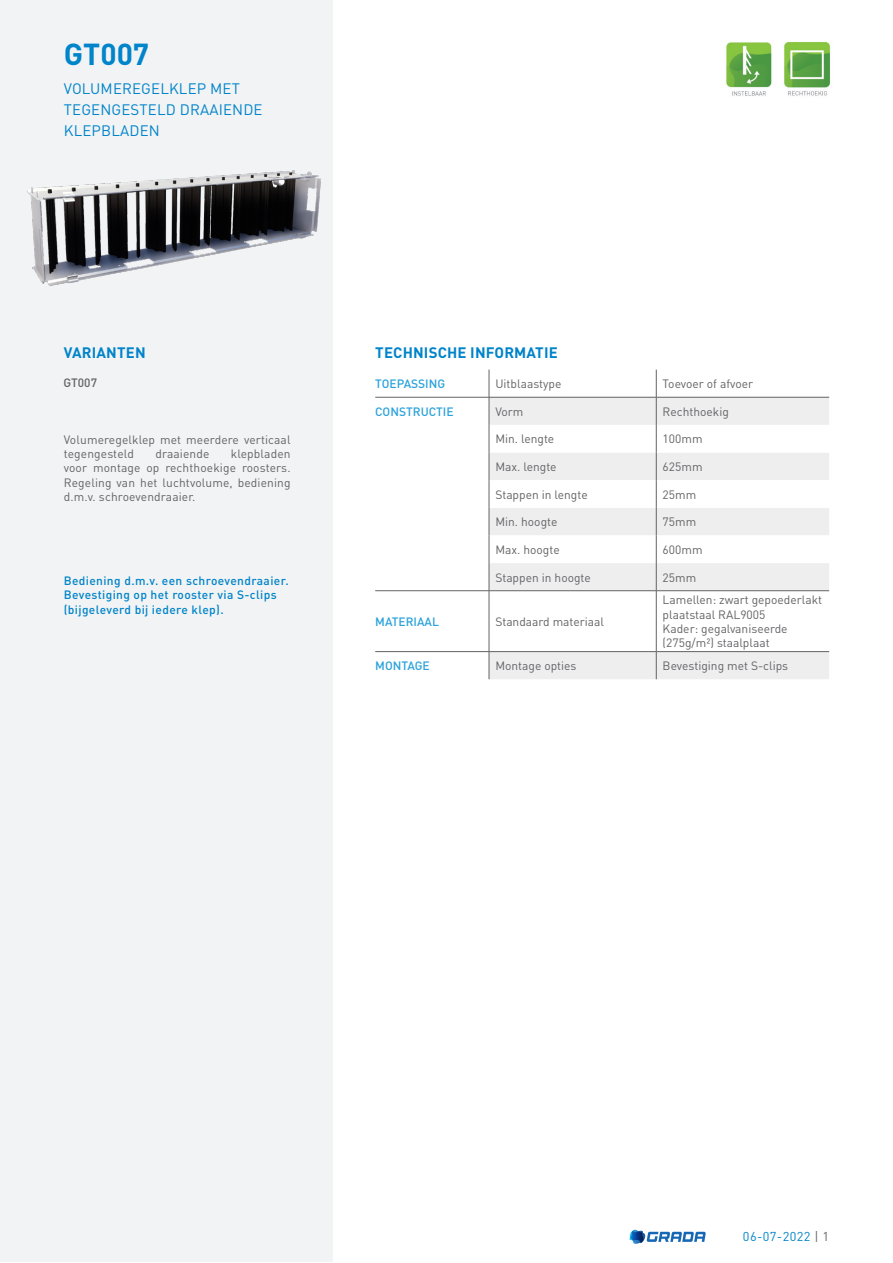
<style>
.page{position:relative;width:893px;height:1263px;background:#fff}
.page>*{position:absolute;margin:0;border:0;box-sizing:border-box;transform-origin:0 0}
.Productcode{font:700 30px "DIN Pro";color:#0084ca}
.Product{font:15px "DIN Pro";letter-spacing:.01em;color:#0084ca}
.Subtitel{font:700 15px "DIN Pro";letter-spacing:.01em;color:#0084ca}
.t1{font:12.75px "DIN Pro";letter-spacing:.03em;color:#0084ca}
.Omschrijving{font:12px/14.4px "DIN Pro";color:#636366}
.Bullet_points{font:500 12px/14.4px "DIN Pro";letter-spacing:.03em;color:#0084ca}
.t2{font:500 12px "DIN Pro";color:#2aa2db}
.Toebehoren{font:500 12px "DIN Pro";color:#636366}
.s1{color:#636366}
</style>
<div class="page">
<svg style="left:629px;top:1230px;width:77px;height:14px"></svg>
<div style="left:0;top:1px;width:332px;height:1261px;background:#f2f3f4"></div>
<svg style="left:490px;top:398px;width:339px;height:281px;fill:#eeeeef"></svg>
<svg style="left:490px;top:425px;width:339px;height:138px"></svg>
<svg style="left:489px;top:370px;width:1px;height:220px"></svg>
<hr style="left:489px;top:591px;width:1px;height:60px;background:#636366">
<svg style="left:489px;top:652px;width:1px;height:27px"></svg>
<svg style="left:656px;top:370px;width:1px;height:220px"></svg>
<hr style="left:656px;top:591px;width:1px;height:60px;background:#636366">
<svg style="left:656px;top:652px;width:1px;height:27px"></svg>
<hr style="left:375px;top:651px;width:114px;height:1px;background:#636366">
<hr style="left:489px;top:651px;width:167px;height:1px;background:#636366">
<hr style="left:656px;top:651px;width:173px;height:1px;background:#636366">
<hr style="left:375px;top:397px;width:114px;height:1px;background:#636366">
<hr style="left:489px;top:397px;width:167px;height:1px;background:#636366">
<hr style="left:656px;top:397px;width:173px;height:1px;background:#636366">
<hr style="left:375px;top:590px;width:114px;height:1px;background:#636366">
<hr style="left:489px;top:590px;width:167px;height:1px;background:#636366">
<hr style="left:656px;top:590px;width:173px;height:1px;background:#636366">
<img style="left:784px;top:42px;width:46px;height:54px">
<img style="left:726px;top:42px;width:46px;height:54px">
<img style="left:27px;top:170px;width:294px;height:116px">
<p class="Productcode" style="left:64px;top:30px;width:87px">GT007</p>
<p class="Product" style="left:64px;top:78px;width:178px">VOLUMEREGELKLEP MET</p>
<p class="Product" style="left:64px;top:99px;width:200px">TEGENGESTELD DRAAIENDE</p>
<p class="Product" style="left:64px;top:120px;width:97px">KLEPBLADEN</p>
<p class="Subtitel" style="left:64px;top:340px;width:83px">VARIANTEN</p>
<p class="Subtitel" style="left:375px;top:340px;width:184px">TECHNISCHE INFORMATIE</p>
<p class="t2" style="left:375px;top:374px;width:71px">TOEPASSING</p>
<p class="Omschrijving" style="left:495px;top:376px;width:68px">Uitblaastype</p>
<p class="Omschrijving" style="left:663px;top:376px;width:92px">Toevoer of afvoer</p>
<p class="t2" style="left:375px;top:402px;width:80px">CONSTRUCTIE</p>
<p class="Omschrijving" style="left:495px;top:404px;width:30px">Vorm</p>
<p class="Omschrijving" style="left:663px;top:404px;width:68px">Rechthoekig</p>
<p class="Omschrijving" style="left:495px;top:431px;width:60px">Min. lengte</p>
<p class="Omschrijving" style="left:663px;top:431px;width:41px">100mm</p>
<p class="Omschrijving" style="left:495px;top:459px;width:63px">Max. lengte</p>
<p class="Omschrijving" style="left:663px;top:459px;width:41px">625mm</p>
<p class="Omschrijving" style="left:495px;top:486px;width:94px">Stappen in lengte</p>
<p class="Omschrijving" style="left:663px;top:486px;width:35px">25mm</p>
<p class="Omschrijving" style="left:495px;top:514px;width:64px">Min. hoogte</p>
<p class="Omschrijving" style="left:663px;top:514px;width:35px">75mm</p>
<p class="Omschrijving" style="left:495px;top:542px;width:66px">Max. hoogte</p>
<p class="Omschrijving" style="left:663px;top:542px;width:41px">600mm</p>
<p class="Omschrijving" style="left:495px;top:569px;width:97px">Stappen in hoogte</p>
<p class="Omschrijving" style="left:663px;top:569px;width:35px">25mm</p>
<p class="t2" style="left:375px;top:612px;width:65px">MATERIAAL</p>
<p class="Omschrijving" style="left:495px;top:614px;width:110px">Standaard materiaal</p>
<p class="Toebehoren" style="left:63px;top:372px;width:35px">GT007</p>
<p class="Omschrijving" style="left:64px;top:431px;width:228px">Volumeregelklep met meerdere verticaal tegengesteld</p>
<p class="Omschrijving" style="left:155px;top:446px;width:56px">draaiende</p>
<p class="Omschrijving" style="left:64px;top:446px;width:228px;text-align:justify;text-indent:167px">klepbladen voor montage op rechthoekige roosters.<br>Regeling van het luchtvolume, bediening d.m.v. schroevendraaier.</p>
<p class="Bullet_points" style="left:64px;top:572px;width:226px">Bediening d.m.v. een schroevendraaier.<br>Bevestiging op het rooster via S-clips (bijgeleverd bij iedere klep).</p>
<p class="Omschrijving" style="left:663px;top:592px;width:161px">Lamellen: zwart gepoederlakt plaatstaal RAL9005<br>Kader: gegalvaniseerde (275g/m²) staalplaat</p>
<p class="t2" style="left:375px;top:656px;width:56px">MONTAGE</p>
<p class="Omschrijving" style="left:495px;top:658px;width:83px">Montage opties</p>
<p class="Omschrijving" style="left:663px;top:658px;width:127px">Bevestiging met S-clips</p>
<p class="t1" style="left:743px;top:1228px;width:88px">06-07-2022 <span class="s1">| 1</span></p>
</div>
